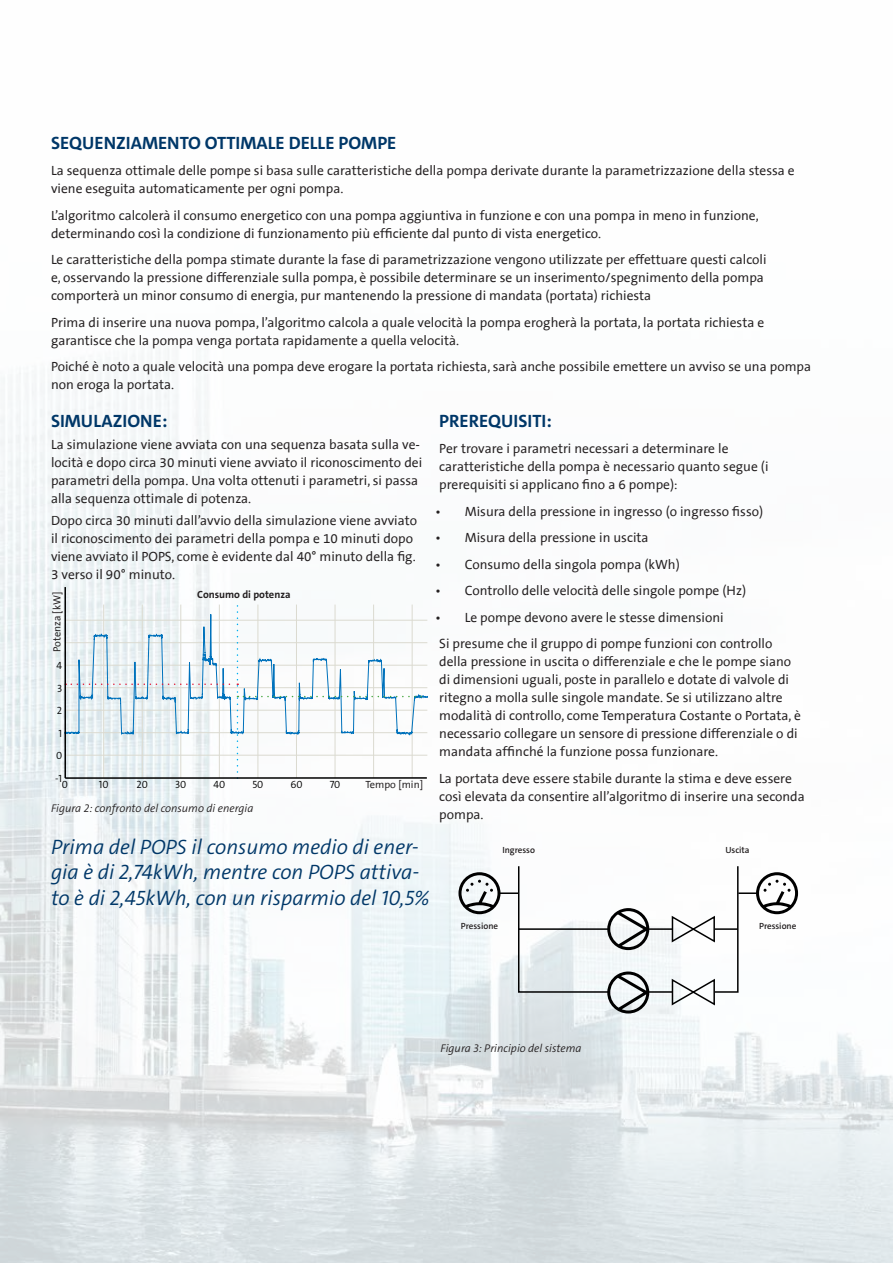
<style>
.page{position:relative;width:893px;height:1263px;background:#fff}
.page>*{position:absolute;margin:0;border:0;box-sizing:border-box;transform-origin:0 0}
.t1{font:italic 300 21px/25.2px "Grundfos The Sans";color:#003768}
.t2{font:700 18px "Grundfos The Sans";color:#003768}
.t3{font:13.5px/18px "Grundfos The Sans";color:#231f20}
.t4{font:italic 300 11.25px "Grundfos The Sans";color:#231f20}
.t5{font:10.5px/22.5px "Grundfos The Sans V2 OT 4 SL";color:#000;text-align:center}
.t6{font:10.5px "Grundfos The Sans";color:#231f20}
.t7{font:700 10.5px "Grundfos The Sans";color:#231f20}
.t8{font:600 9px "Grundfos The Sans";color:#231f20}
</style>
<div class="page">
<img style="left:0;top:348px;width:893px;height:915px">
<svg style="left:64px;top:587px;width:363px;height:204px"></svg>
<hr style="left:64px;top:587px;width:2px;height:191px;background:#000">
<svg style="left:66px;top:606px;width:360px;height:171px"></svg>
<hr style="left:65px;top:777px;width:362px;height:2px;background:#000">
<hr style="left:648px;top:991px;width:24px;height:2px;background:#000">
<hr style="left:648px;top:928px;width:24px;height:2px;background:#000">
<svg style="left:458px;top:865px;width:191px;height:148px"></svg>
<svg style="left:670px;top:865px;width:128px;height:142px"></svg>
<p class="t2" style="left:51px;top:131px;width:347px">SEQUENZIAMENTO OTTIMALE DELLE POMPE</p>
<p class="t3" style="left:51px;top:162px;width:745px">La sequenza ottimale delle pompe si basa sulle caratteristiche della pompa derivate durante la parametrizzazione della stessa e viene eseguita automaticamente per ogni pompa.</p>
<p class="t3" style="left:51px;top:207px;width:709px">L’algoritmo calcolerà il consumo energetico con una pompa aggiuntiva in funzione e con una pompa in meno in funzione, determinando così la condizione di funzionamento più efficiente dal punto di vista energetico.</p>
<p class="t3" style="left:51px;top:251px;width:717px">Le caratteristiche della pompa stimate durante la fase di parametrizzazione vengono utilizzate per effettuare questi calcoli e, osservando la pressione differenziale sulla pompa, è possibile determinare se un inserimento/spegnimento della pompa comporterà un minor consumo di energia, pur mantenendo la pressione di mandata (portata) richiesta</p>
<p class="t3" style="left:51px;top:314px;width:715px">Prima di inserire una nuova pompa, l’algoritmo calcola a quale velocità la pompa erogherà la portata, la portata richiesta e garantisce che la pompa venga portata rapidamente a quella velocità.</p>
<p class="t3" style="left:51px;top:358px;width:762px">Poiché è noto a quale velocità una pompa deve erogare la portata richiesta, sarà anche possibile emettere un avviso se una pompa non eroga la portata.</p>
<p class="t2" style="left:51px;top:409px;width:118px">SIMULAZIONE:</p>
<p class="t3" style="left:51px;top:436px;width:373px">La simulazione viene avviata con una sequenza basata sulla ve&shy;locità e dopo circa 30 minuti viene avviato il riconoscimento dei parametri della pompa. Una volta ottenuti i parametri, si passa alla sequenza ottimale di potenza.</p>
<p class="t3" style="left:51px;top:512px;width:368px">Dopo circa 30 minuti dall’avvio della simulazione viene avviato il riconoscimento dei parametri della pompa e 10 minuti dopo viene avviato il POPS, come è evidente dal 40° minuto della fig.<br>3 verso il 90° minuto.</p>
<p class="t2" style="left:439px;top:409px;width:114px">PREREQUISITI:</p>
<p class="t3" style="left:439px;top:440px;width:331px">Per trovare i parametri necessari a determinare le caratteristiche della pompa è necessario quanto segue (i prerequisiti si applicano fino a 6 pompe):</p>
<p class="t3" style="left:435px;top:503px;width:330px">• Misura della pressione in ingresso (o ingresso fisso)</p>
<p class="t3" style="left:435px;top:529px;width:215px">• Misura della pressione in uscita</p>
<p class="t3" style="left:435px;top:556px;width:246px">• Consumo della singola pompa (kWh)</p>
<p class="t3" style="left:435px;top:582px;width:313px">• Controllo delle velocità delle singole pompe (Hz)</p>
<p class="t3" style="left:435px;top:609px;width:290px">• Le pompe devono avere le stesse dimensioni</p>
<p class="t3" style="left:439px;top:635px;width:363px">Si presume che il gruppo di pompe funzioni con controllo della pressione in uscita o differenziale e che le pompe siano di dimensioni uguali, poste in parallelo e dotate di valvole di ritegno a molla sulle singole mandate. Se si utilizzano altre modalità di controllo, come Temperatura Costante o Portata, è necessario collegare un sensore di pressione differenziale o di mandata affinché la funzione possa funzionare.</p>
<p class="t3" style="left:439px;top:770px;width:367px">La portata deve essere stabile durante la stima e deve essere così elevata da consentire all’algoritmo di inserire una seconda pompa.</p>
<p class="t7" style="left:197px;top:588px;width:95px">Consumo di potenza</p>
<p class="t6" style="left:51px;top:652px;width:62px;rotate:-90deg">Potenza [kW]</p>
<p class="t5" style="left:55px;top:654px;width:9px">4<br>3<br>2<br>1<br>0 -1</p>
<p class="t6" style="left:365px;top:779px;width:59px">Tempo [min]</p>
<p class="t5" style="left:62px;top:774px;width:8px">0</p>
<p class="t5" style="left:99px;top:774px;width:11px">10</p>
<p class="t5" style="left:137px;top:774px;width:13px">20</p>
<p class="t5" style="left:175px;top:774px;width:13px">30</p>
<p class="t5" style="left:213px;top:774px;width:13px">40</p>
<p class="t5" style="left:252px;top:774px;width:12px">50</p>
<p class="t5" style="left:290px;top:774px;width:14px">60</p>
<p class="t5" style="left:330px;top:774px;width:12px">70</p>
<p class="t4" style="left:51px;top:801px;width:204px">Figura 2: confronto del consumo di energia</p>
<p class="t1" style="left:51px;top:835px;width:380px">Prima del POPS il consumo medio di ener&shy;gia è di 2,74kWh, mentre con POPS attiva&shy;to è di 2,45kWh, con un risparmio del 10,5%</p>
<p class="t8" style="left:725px;top:844px;width:26px">Uscita</p>
<p class="t8" style="left:502px;top:844px;width:34px">Ingresso</p>
<p class="t8" style="left:461px;top:920px;width:39px">Pressione</p>
<p class="t8" style="left:759px;top:920px;width:39px">Pressione</p>
<p class="t4" style="left:441px;top:1041px;width:143px">Figura 3: Principio del sistema</p>
</div>
